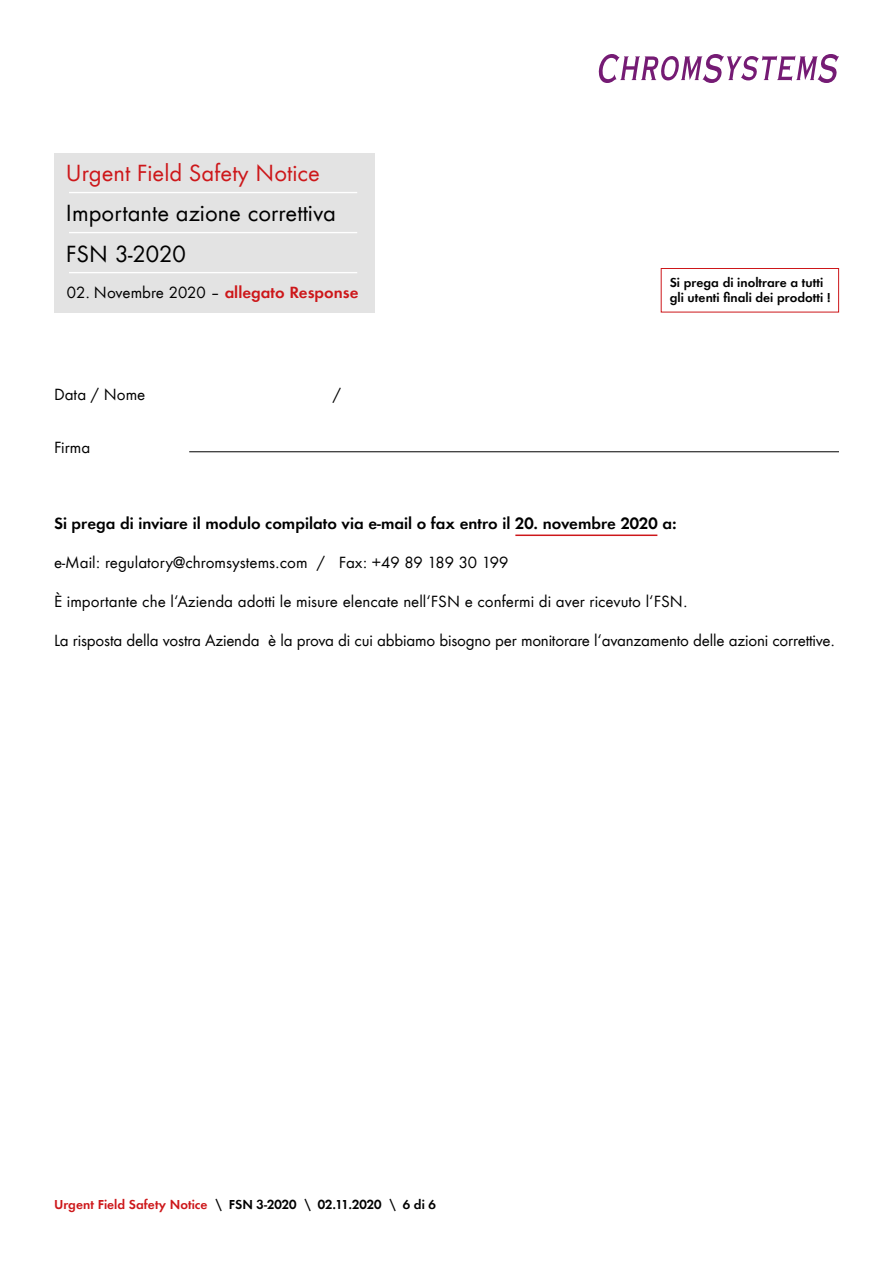
<style>
.page{position:relative;width:893px;height:1263px;background:#fff}
.page>*{position:absolute;margin:0;border:0;box-sizing:border-box;transform-origin:0 0}
.t1{font:21.6px/40.7px "Futura ND Book";color:#000}
.t2{font:21.6px "Futura ND Book";color:#cd171a}
.t3{font:15px "Futura ND Book";color:#000}
.t4{font:15px "Futura ND Demibold";color:#000}
.t5{font:12px/15px "Futura ND Demibold";color:#000}
.s1{font-family:"Futura ND Demibold";color:#cd171a}
.s2{color:#cd171a}
</style>
<div class="page">
<hr style="left:189px;top:451px;width:650px;height:1px;background:#000">
<hr style="left:515px;top:534px;width:142px;height:2px;background:#cd171a">
<svg style="left:599px;top:54px;width:240px;height:29px"></svg>
<div style="left:54px;top:153px;width:320px;height:160px;background:#e3e3e3"></div>
<hr style="left:69px;top:192px;width:288px;height:1px;background:#fff">
<hr style="left:69px;top:232px;width:288px;height:1px;background:#fff">
<hr style="left:69px;top:272px;width:288px;height:1px;background:#fff">
<div style="left:661px;top:268px;width:178px;height:44px;border:1px solid #cd171a"></div>
<h1 class="t2" style="left:66px;top:159px;width:256px">Urgent Field Safety Notice</h1>
<h1 class="t1" style="left:66px;top:193px;width:271px">Importante azione correttiva<br>FSN 3-2020</h1>
<p class="t3" style="left:67px;top:282px;width:293px">02. Novembre 2020 – <span class="s1">allegato Response</span></p>
<p class="t5" style="left:670px;top:275px;width:162px">Si prega di inoltrare a tutti gli utenti finali dei prodotti !</p>
<p class="t3" style="left:54px;top:385px;width:93px">Data / Nome</p>
<p class="t3" style="left:54px;top:438px;width:38px">Firma</p>
<p class="t3" style="left:333px;top:385px;width:10px">/</p>
<p class="t4" style="left:54px;top:514px;width:624px">Si prega di inviare il modulo compilato via e-mail o fax entro il 20. novembre 2020 a:</p>
<p class="t3" style="left:54px;top:553px;width:456px">e-Mail: regulatory@chromsystems.com / Fax: +49 89 189 30 199</p>
<p class="t3" style="left:54px;top:592px;width:635px">È importante che l‘Azienda adotti le misure elencate nell‘FSN e confermi di aver ricevuto l‘FSN.</p>
<p class="t3" style="left:54px;top:631px;width:783px">La risposta della vostra Azienda è la prova di cui abbiamo bisogno per monitorare l‘avanzamento delle azioni correttive.</p>
<p class="t5" style="left:54px;top:1197px;width:383px"><span class="s2">Urgent Field Safety Notice</span> \ FSN 3-2020 \ 02.11.2020 \ 6 di 6</p>
</div>
